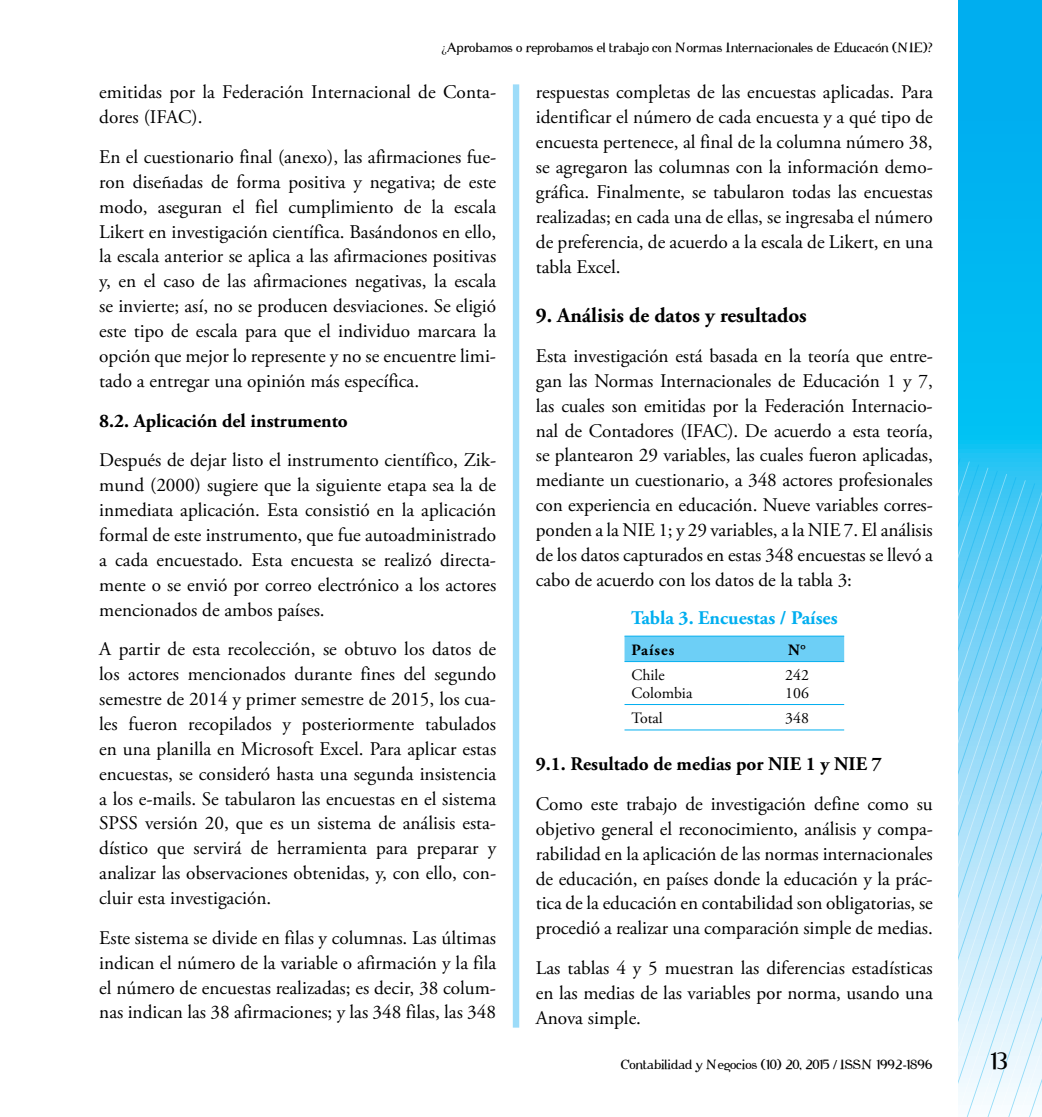
<style>
.page{position:relative;width:1042px;height:1117px;background:#fff}
.page>*{position:absolute;margin:0;border:0;box-sizing:border-box;transform-origin:0 0}
.t1{font:21.88px "Cipher";color:#000}
.t2{font:700 21px "Adobe Garamond Pro";color:#000}
.t3{font:19.25px/24.8px "Adobe Garamond Pro";letter-spacing:-.005em;color:#000;text-align:justify}
.t4{font:700 19.25px "Adobe Garamond Pro";color:#000}
.t5{font:700 19.25px "Adobe Garamond Pro";color:#00aeef}
.t6{font:15.75px/17.5px "Adobe Garamond Pro";color:#000}
.t7{font:700 15.75px "Adobe Garamond Pro";letter-spacing:.06em;color:#000}
.t8{font:12.25px "Cipher";color:#000}
.s1{font-family:"Times New Roman"}
</style>
<div class="page">
<svg style="left:958px;top:0;width:84px;height:486px;background:#03b6f1"></svg>
<svg style="left:958px;top:552px;width:84px;height:564px;background:#a5e0f9"></svg>
<svg style="left:968px;top:558px;width:74px;height:558px;background:#ace2f9"></svg>
<div style="left:513px;top:84px;width:6px;height:943px;background:#9ddcf9"></div>
<svg style="left:624px;top:636px;width:220px;height:27px;background:#6fcff6"></svg>
<hr style="left:624px;top:635px;width:126px;height:1px;background:#00aeef">
<hr style="left:750px;top:635px;width:94px;height:1px;background:#00aeef">
<hr style="left:624px;top:661px;width:126px;height:1px;background:#00aeef">
<hr style="left:750px;top:661px;width:94px;height:1px;background:#00aeef">
<hr style="left:624px;top:704px;width:126px;height:1px;background:#00aeef">
<hr style="left:750px;top:704px;width:94px;height:1px;background:#00aeef">
<hr style="left:624px;top:729px;width:126px;height:1px;background:#00aeef">
<hr style="left:750px;top:729px;width:94px;height:1px;background:#00aeef">
<p class="t8" style="left:441px;top:40px;width:493px"><span class="s1">¿</span>Aprobamos o reprobamos el trabajo con Normas Internacionales de Educacón (NIE)?</p>
<p class="t3" style="left:99px;top:80px;width:398px">emitidas por la Federación Internacional de Conta&shy;dores (IFAC).</p>
<p class="t3" style="left:99px;top:145px;width:399px">En el cuestionario final (anexo), las afirmaciones fue&shy;ron diseñadas de forma positiva y negativa; de este modo, aseguran el fiel cumplimiento de la escala Likert en investigación científica. Basándonos en ello, la escala anterior se aplica a las afirmaciones positivas y, en el caso de las afirmaciones negativas, la escala se invierte; así, no se producen desviaciones. Se eligió este tipo de escala para que el individuo marcara la opción que mejor lo represente y no se encuentre limi&shy;tado a entregar una opinión más específica.</p>
<p class="t4" style="left:99px;top:409px;width:250px">8.2. Aplicación del instrumento</p>
<p class="t3" style="left:99px;top:448px;width:398px">Después de dejar listo el instrumento científico, Zik&shy;mund (2000) sugiere que la siguiente etapa sea la de inmediata aplicación. Esta consistió en la aplicación formal de este instrumento, que fue autoadministrado a cada encuestado. Esta encuesta se realizó directa&shy;mente o se envió por correo electrónico a los actores mencionados de ambos países.</p>
<p class="t3" style="left:99px;top:637px;width:399px">A partir de esta recolección, se obtuvo los datos de los actores mencionados durante fines del segundo semestre de 2014 y primer semestre de 2015, los cua&shy;les fueron recopilados y posteriormente tabulados en una planilla en Microsoft Excel. Para aplicar estas encuestas, se consideró hasta una segunda insistencia a los e-mails. Se tabularon las encuestas en el sistema SPSS versión 20, que es un sistema de análisis esta&shy;dístico que servirá de herramienta para preparar y analizar las observaciones obtenidas, y, con ello, con&shy;cluir esta investigación.</p>
<p class="t3" style="left:99px;top:925px;width:399px">Este sistema se divide en filas y columnas. Las últimas indican el número de la variable o afirmación y la fila el número de encuestas realizadas; es decir, 38 colum&shy;nas indican las 38 afirmaciones; y las 348 filas, las 348</p>
<p class="t3" style="left:536px;top:81px;width:399px">respuestas completas de las encuestas aplicadas. Para identificar el número de cada encuesta y a qué tipo de encuesta pertenece, al final de la columna número 38, se agregaron las columnas con la información demo&shy;gráfica. Finalmente, se tabularon todas las encuestas realizadas; en cada una de ellas, se ingresaba el número de preferencia, de acuerdo a la escala de Likert, en una tabla Excel.</p>
<p class="t2" style="left:536px;top:303px;width:272px">9. Análisis de datos y resultados</p>
<p class="t3" style="left:536px;top:344px;width:399px">Esta investigación está basada en la teoría que entre&shy;gan las Normas Internacionales de Educación 1 y 7, las cuales son emitidas por la Federación Internacio&shy;nal de Contadores (IFAC). De acuerdo a esta teoría, se plantearon 29 variables, las cuales fueron aplicadas, mediante un cuestionario, a 348 actores profesionales con experiencia en educación. Nueve variables corres&shy;ponden a la NIE 1; y 29 variables, a la NIE 7. El análisis de los datos capturados en estas 348 encuestas se llevó a cabo de acuerdo con los datos de la tabla 3:</p>
<p class="t5" style="left:631px;top:606px;width:208px">Tabla 3. Encuestas / Países</p>
<p class="t7" style="left:631px;top:640px;width:44px">Países</p>
<p class="t7" style="left:788px;top:640px;width:19px">N°</p>
<p class="t6" style="left:631px;top:666px;width:62px">Chile<br>Colombia</p>
<p class="t6" style="left:785px;top:666px;width:25px">242<br>106</p>
<p class="t6" style="left:631px;top:709px;width:33px">Total</p>
<p class="t6" style="left:785px;top:709px;width:25px">348</p>
<p class="t4" style="left:536px;top:752px;width:347px">9.1. Resultado de medias por NIE 1 y NIE 7</p>
<p class="t3" style="left:536px;top:791px;width:398px">Como este trabajo de investigación define como su objetivo general el reconocimiento, análisis y compa&shy;rabilidad en la aplicación de las normas internacionales de educación, en países donde la educación y la prác&shy;tica de la educación en contabilidad son obligatorias, se procedió a realizar una comparación simple de medias.</p>
<p class="t3" style="left:536px;top:955px;width:398px">Las tablas 4 y 5 muestran las diferencias estadísticas en las medias de las variables por norma, usando una Anova simple.</p>
<p class="t8" style="left:621px;top:1057px;width:313px">Contabilidad y Negocios (10) 20, 2015 / ISSN 1992-1896</p>
<p class="t1" style="left:991px;top:1047px;width:19px">13</p>
</div>
